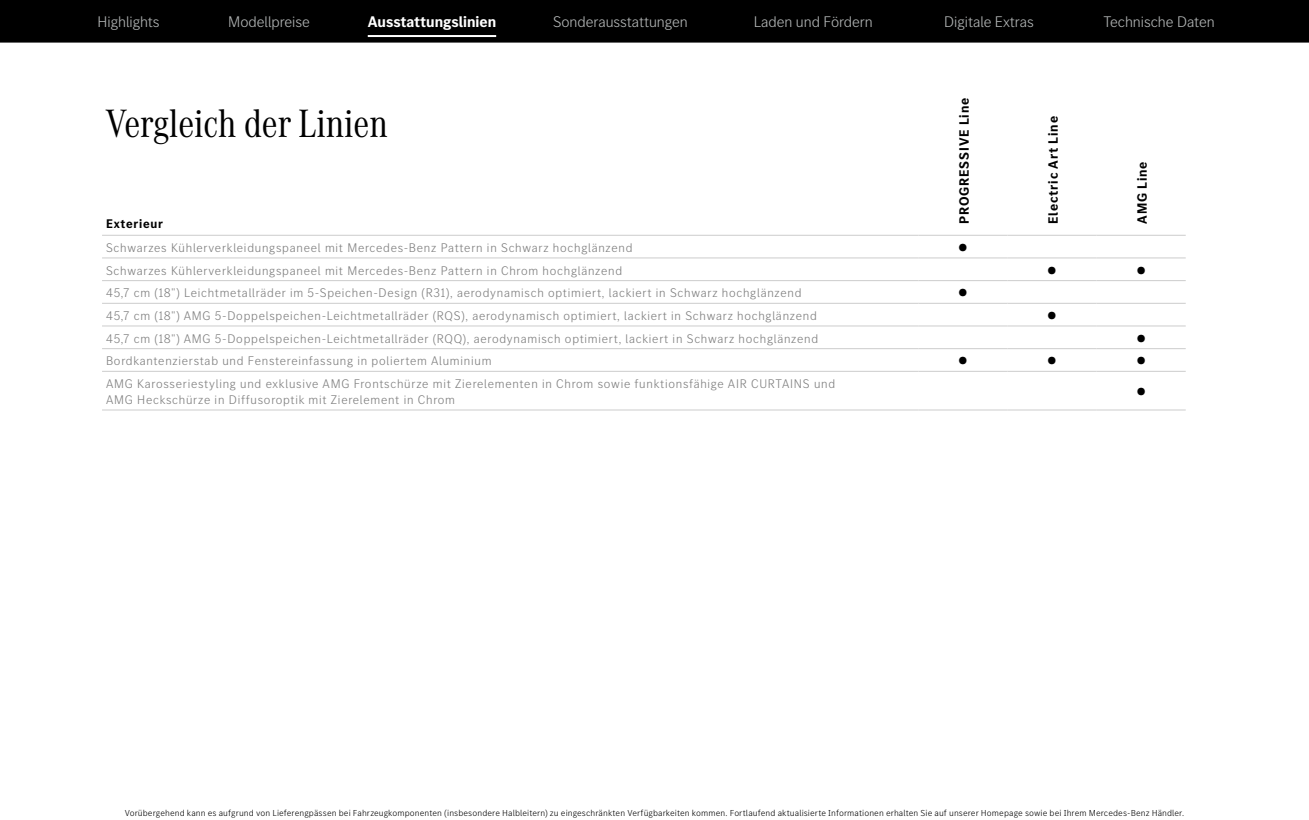
<style>
.page{position:relative;width:1309px;height:820px;background:#fff}
.page>*{position:absolute;margin:0;border:0;box-sizing:border-box;transform-origin:0 0}
.t1{font:41px "MB Corpo A Title Cond";color:#000}
.t2{font:300 16px "MB Corpo S Title";color:#b1b4b4}
.t3{font:700 16px "MB Corpo S Title";color:#fff}
.t4{font:700 14px "MB Corpo S Title";letter-spacing:.06em;color:#000}
.t5{font:300 13px/15.6px "MB Corpo S Title";letter-spacing:.06em;color:#808080}
.t6{font:700 13px "MB Corpo S Title";letter-spacing:.06em;color:#000}
.t7{font:700 10.5px "MB Corpo S Title";color:#000}
.t8{font:300 9px "MB Corpo S Text";letter-spacing:.01em;color:#000}
</style>
<div class="page">
<div style="left:0;top:0;width:1309px;height:43px;background:#000"></div>
<hr style="left:368px;top:35px;width:128px;height:2px;background:#fff">
<hr style="left:102px;top:235px;width:816px;height:1px;background:#ccc">
<hr style="left:102px;top:257px;width:816px;height:1px;background:#ccc">
<hr style="left:102px;top:280px;width:816px;height:1px;background:#ccc">
<hr style="left:102px;top:303px;width:816px;height:1px;background:#ccc">
<hr style="left:102px;top:325px;width:816px;height:1px;background:#ccc">
<hr style="left:102px;top:348px;width:816px;height:1px;background:#ccc">
<hr style="left:102px;top:371px;width:816px;height:1px;background:#ccc">
<hr style="left:102px;top:409px;width:816px;height:1px;background:#ccc">
<hr style="left:918px;top:235px;width:90px;height:1px;background:#ccc">
<hr style="left:1008px;top:235px;width:89px;height:1px;background:#ccc">
<hr style="left:1097px;top:235px;width:89px;height:1px;background:#ccc">
<hr style="left:918px;top:257px;width:90px;height:1px;background:#ccc">
<hr style="left:1008px;top:257px;width:89px;height:1px;background:#ccc">
<hr style="left:1097px;top:257px;width:89px;height:1px;background:#ccc">
<hr style="left:918px;top:280px;width:90px;height:1px;background:#ccc">
<hr style="left:1008px;top:280px;width:89px;height:1px;background:#ccc">
<hr style="left:1097px;top:280px;width:89px;height:1px;background:#ccc">
<hr style="left:918px;top:303px;width:90px;height:1px;background:#ccc">
<hr style="left:1008px;top:303px;width:89px;height:1px;background:#ccc">
<hr style="left:1097px;top:303px;width:89px;height:1px;background:#ccc">
<hr style="left:918px;top:325px;width:90px;height:1px;background:#ccc">
<hr style="left:1008px;top:325px;width:89px;height:1px;background:#ccc">
<hr style="left:1097px;top:325px;width:89px;height:1px;background:#ccc">
<hr style="left:918px;top:348px;width:90px;height:1px;background:#ccc">
<hr style="left:1008px;top:348px;width:89px;height:1px;background:#ccc">
<hr style="left:1097px;top:348px;width:89px;height:1px;background:#ccc">
<hr style="left:918px;top:371px;width:90px;height:1px;background:#ccc">
<hr style="left:1008px;top:371px;width:89px;height:1px;background:#ccc">
<hr style="left:1097px;top:371px;width:89px;height:1px;background:#ccc">
<hr style="left:918px;top:409px;width:90px;height:1px;background:#ccc">
<hr style="left:1008px;top:409px;width:89px;height:1px;background:#ccc">
<hr style="left:1097px;top:409px;width:89px;height:1px;background:#ccc">
<p class="t2" style="left:98px;top:12px;width:64px">Highlights</p>
<p class="t2" style="left:228px;top:12px;width:83px">Modellpreise</p>
<p class="t3" style="left:368px;top:11px;width:130px">Ausstattungslinien</p>
<p class="t2" style="left:553px;top:12px;width:136px">Sonderausstattungen</p>
<p class="t2" style="left:754px;top:12px;width:121px">Laden und Fördern</p>
<p class="t2" style="left:944px;top:12px;width:91px">Digitale Extras</p>
<p class="t2" style="left:1103px;top:12px;width:113px">Technische Daten</p>
<h1 class="t1" style="left:106px;top:96px;width:283px">Vergleich der Linien</h1>
<p class="t4" style="left:955px;top:224px;width:128px;rotate:-90deg">PROGRESSIVE Line</p>
<p class="t4" style="left:1044px;top:224px;width:109px;rotate:-90deg">Electric Art Line</p>
<p class="t4" style="left:1133px;top:224px;width:64px;rotate:-90deg">AMG Line</p>
<p class="t6" style="left:106px;top:215px;width:59px">Exterieur</p>
<p class="t5" style="left:106px;top:239px;width:528px">Schwarzes Kühlerverkleidungspaneel mit Mercedes-Benz Pattern in Schwarz hochglänzend</p>
<p class="t7" style="left:959px;top:241px;width:10px">●</p>
<p class="t5" style="left:106px;top:262px;width:518px">Schwarzes Kühlerverkleidungspaneel mit Mercedes-Benz Pattern in Chrom hochglänzend</p>
<p class="t7" style="left:1048px;top:263px;width:10px">●</p>
<p class="t7" style="left:1137px;top:263px;width:10px">●</p>
<p class="t5" style="left:106px;top:284px;width:697px">45,7 cm (18") Leichtmetallräder im 5-Speichen-Design (R31), aerodynamisch optimiert, lackiert in Schwarz hochglänzend</p>
<p class="t7" style="left:959px;top:286px;width:10px">●</p>
<p class="t5" style="left:106px;top:307px;width:712px">45,7 cm (18") AMG 5-Doppelspeichen-Leichtmetallräder (RQS), aerodynamisch optimiert, lackiert in Schwarz hochglänzend</p>
<p class="t7" style="left:1048px;top:309px;width:10px">●</p>
<p class="t5" style="left:106px;top:330px;width:714px">45,7 cm (18") AMG 5-Doppelspeichen-Leichtmetallräder (RQQ), aerodynamisch optimiert, lackiert in Schwarz hochglänzend</p>
<p class="t7" style="left:1137px;top:331px;width:10px">●</p>
<p class="t5" style="left:106px;top:352px;width:387px">Bordkantenzierstab und Fenstereinfassung in poliertem Aluminium</p>
<p class="t7" style="left:959px;top:354px;width:10px">●</p>
<p class="t7" style="left:1048px;top:354px;width:10px">●</p>
<p class="t7" style="left:1137px;top:354px;width:10px">●</p>
<p class="t5" style="left:106px;top:375px;width:731px">AMG Karosseriestyling und exklusive AMG Frontschürze mit Zierelementen in Chrom sowie funktionsfähige AIR CURTAINS und<br>AMG Heckschürze in Diffusoroptik mit Zierelement in Chrom</p>
<p class="t7" style="left:1137px;top:385px;width:10px">●</p>
<p class="t8" style="left:125px;top:807px;width:1061px">Vorübergehend kann es aufgrund von Lieferengpässen bei Fahrzeugkomponenten (insbesondere Halbleitern) zu eingeschränkten Verfügbarkeiten kommen. Fortlaufend aktualisierte Informationen erhalten Sie auf unserer Homepage sowie bei Ihrem Mercedes-Benz Händler.</p>
</div>
